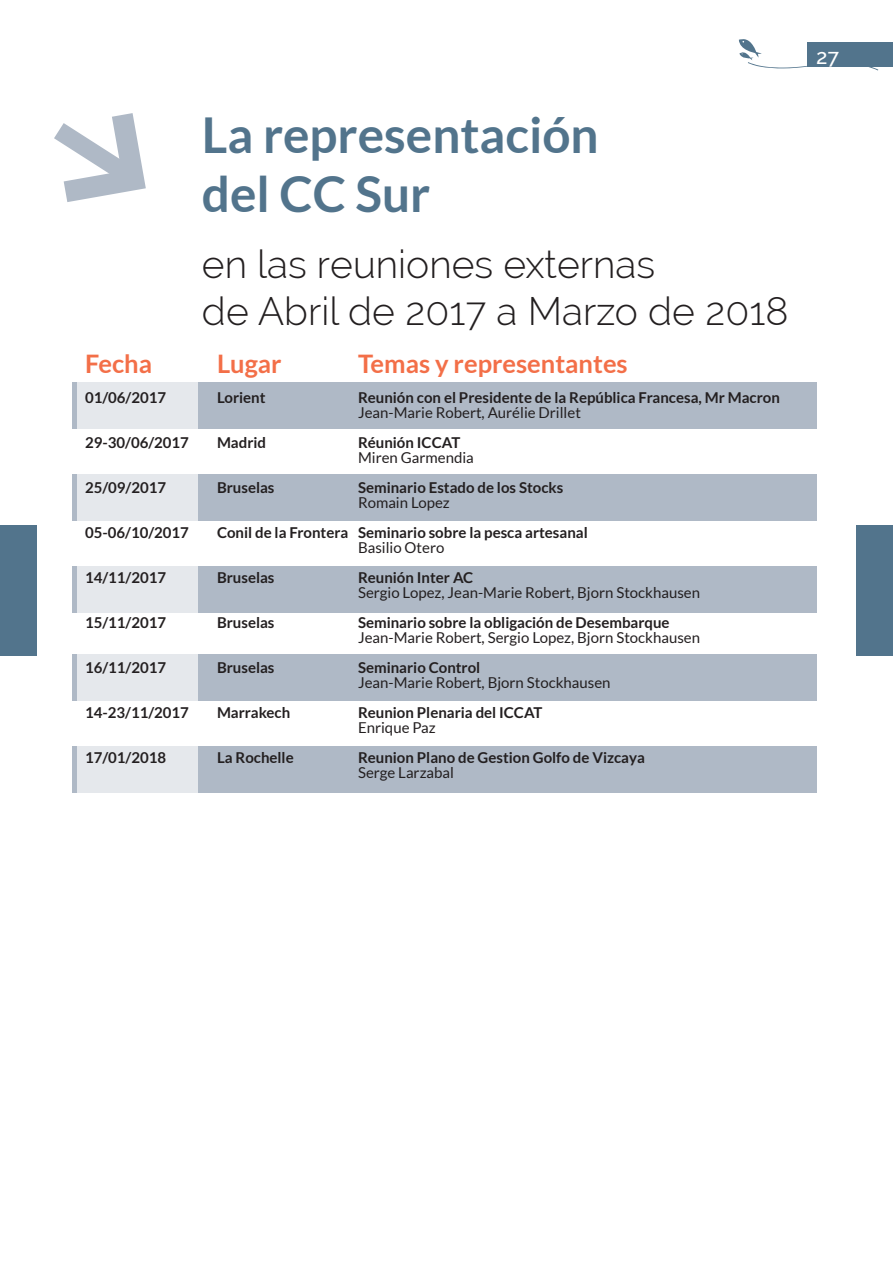
<style>
.page{position:relative;width:893px;height:1263px;background:#fff}
.page>*{position:absolute;margin:0;border:0;box-sizing:border-box;transform-origin:0 0}
.t1{font:700 49.5px/59.4px "Lato";color:#52748c}
.t2{font:300 39px/46.8px "Raleway";color:#231f20}
.t3{font:700 25.5px "Lato";color:#f36f48}
.t4{font:500 21px "Raleway";color:#fff}
.t5{font:700 15px "Lato";color:#231f20}
.t6{font:15px "Lato";color:#231f20}
</style>
<div class="page">
<div style="left:72px;top:382px;width:744px;height:46px;background:#afb9c6"></div>
<div style="left:72px;top:474px;width:744px;height:46px;background:#afb9c6"></div>
<div style="left:72px;top:655px;width:744px;height:46px;background:#afb9c6"></div>
<div style="left:72px;top:746px;width:744px;height:46px;background:#afb9c6"></div>
<div style="left:72px;top:567px;width:744px;height:46px;background:#afb9c6"></div>
<svg style="left:739px;top:39px;width:139px;height:31px"></svg>
<div style="left:808px;top:42px;width:85px;height:24px;background:#52748c"></div>
<div style="left:856px;top:525px;width:37px;height:131px;background:#52748c"></div>
<div style="left:0;top:525px;width:37px;height:131px;background:#52748c"></div>
<svg style="left:54px;top:113px;width:92px;height:89px"></svg>
<svg style="left:77px;top:382px;width:121px;height:411px;fill:#e5e8ec"></svg>
<h1 class="t1" style="left:202px;top:104px;width:398px">La representación del CC Sur</h1>
<h2 class="t2" style="left:202px;top:241px;width:588px">en las reuniones externas<br>de Abril de 2017 a Marzo de 2018</h2>
<h3 class="t3" style="left:85px;top:349px;width:69px">Fecha</h3>
<h3 class="t3" style="left:217px;top:349px;width:66px">Lugar</h3>
<h3 class="t3" style="left:358px;top:349px;width:271px">Temas y representantes</h3>
<p class="t5" style="left:85px;top:389px;width:83px">01/06/2017</p>
<p class="t5" style="left:217px;top:389px;width:50px">Lorient</p>
<p class="t5" style="left:358px;top:389px;width:423px">Reunión con el Presidente de la República Francesa, Mr Macron</p>
<p class="t6" style="left:358px;top:404px;width:224px">Jean-Marie Robert, Aurélie Drillet</p>
<p class="t5" style="left:85px;top:434px;width:105px">29-30/06/2017</p>
<p class="t5" style="left:217px;top:434px;width:51px">Madrid</p>
<p class="t5" style="left:358px;top:434px;width:104px">Réunión ICCAT</p>
<p class="t6" style="left:358px;top:449px;width:117px">Miren Garmendia</p>
<p class="t5" style="left:85px;top:479px;width:83px">25/09/2017</p>
<p class="t5" style="left:217px;top:479px;width:59px">Bruselas</p>
<p class="t5" style="left:358px;top:479px;width:207px">Seminario Estado de los Stocks</p>
<p class="t6" style="left:358px;top:494px;width:93px">Romain Lopez</p>
<p class="t5" style="left:85px;top:524px;width:105px">05-06/10/2017</p>
<p class="t5" style="left:217px;top:524px;width:372px">Conil de la Frontera Seminario sobre la pesca artesanal</p>
<p class="t6" style="left:358px;top:539px;width:88px">Basilio Otero</p>
<p class="t5" style="left:85px;top:569px;width:83px">14/11/2017</p>
<p class="t5" style="left:217px;top:569px;width:59px">Bruselas</p>
<p class="t5" style="left:358px;top:569px;width:117px">Reunión Inter AC</p>
<p class="t6" style="left:358px;top:584px;width:344px">Sergio Lopez, Jean-Marie Robert, Bjorn Stockhausen</p>
<p class="t5" style="left:85px;top:614px;width:83px">15/11/2017</p>
<p class="t5" style="left:217px;top:614px;width:59px">Bruselas</p>
<p class="t5" style="left:358px;top:614px;width:313px">Seminario sobre la obligación de Desembarque</p>
<p class="t6" style="left:358px;top:629px;width:344px">Jean-Marie Robert, Sergio Lopez, Bjorn Stockhausen</p>
<p class="t5" style="left:85px;top:659px;width:83px">16/11/2017</p>
<p class="t5" style="left:217px;top:659px;width:59px">Bruselas</p>
<p class="t5" style="left:358px;top:659px;width:124px">Seminario Control</p>
<p class="t6" style="left:358px;top:674px;width:254px">Jean-Marie Robert, Bjorn Stockhausen</p>
<p class="t5" style="left:85px;top:704px;width:105px">14-23/11/2017</p>
<p class="t5" style="left:217px;top:704px;width:75px">Marrakech</p>
<p class="t5" style="left:358px;top:704px;width:186px">Reunion Plenaria del ICCAT</p>
<p class="t6" style="left:358px;top:719px;width:79px">Enrique Paz</p>
<p class="t5" style="left:85px;top:749px;width:83px">17/01/2018</p>
<p class="t5" style="left:217px;top:749px;width:78px">La Rochelle</p>
<p class="t5" style="left:358px;top:749px;width:288px">Reunion Plano de Gestion Golfo de Vizcaya</p>
<p class="t6" style="left:358px;top:764px;width:97px">Serge Larzabal</p>
<h3 class="t4" style="left:816px;top:45px;width:25px">27</h3>
</div>
